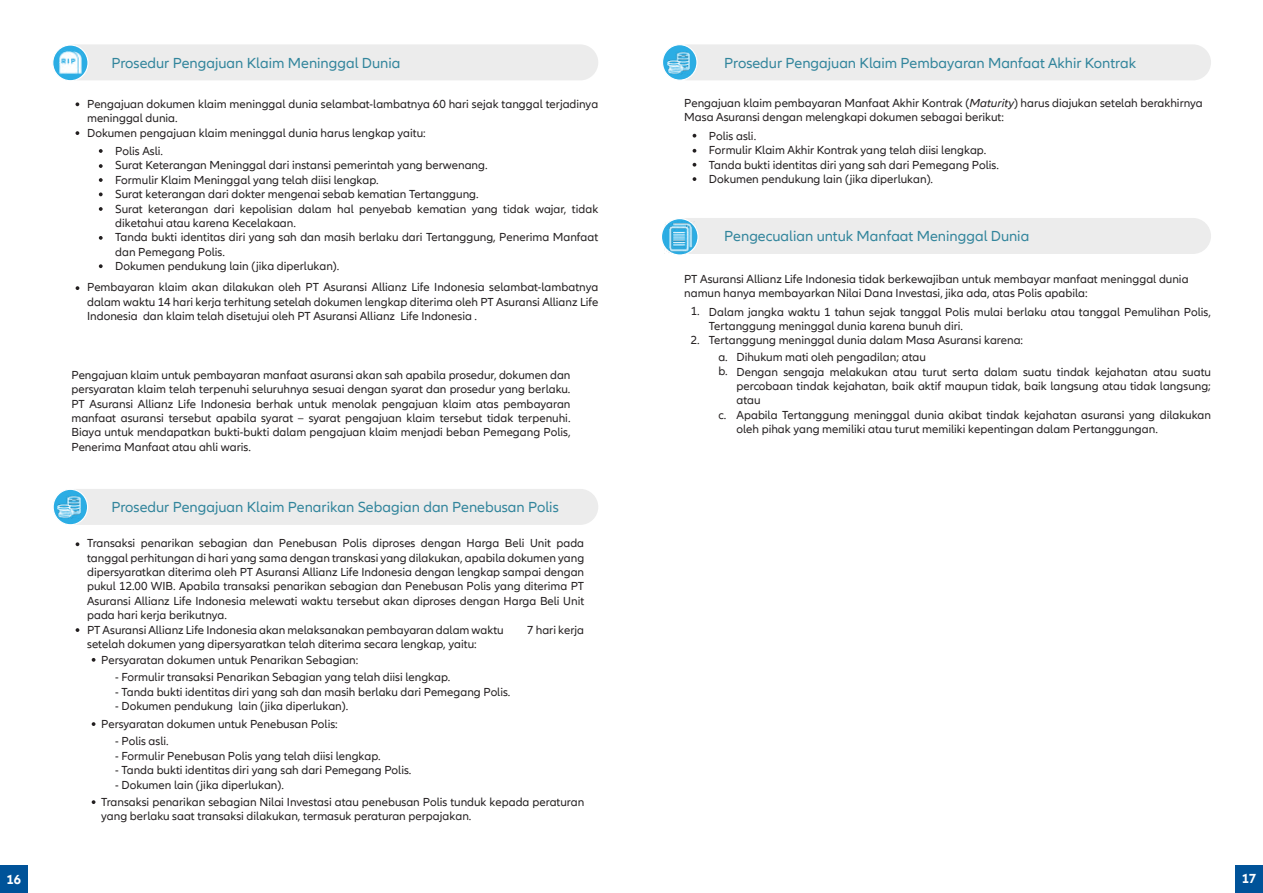
<style>
.page{position:relative;width:1263px;height:893px;background:#fff}
.page>*{position:absolute;margin:0;border:0;box-sizing:border-box;transform-origin:0 0}
.t1{font:15px "Allianz Neo";color:#32859c}
.t2{font:700 13.5px "Allianz Neo";color:#fff}
.t3{font:12px/14.4px "Allianz Neo";color:#231f20}
.s1{font-style:italic}
</style>
<div class="page">
<svg style="left:76px;top:542px;width:3px;height:4px"></svg>
<svg style="left:76px;top:628px;width:3px;height:4px"></svg>
<svg style="left:92px;top:658px;width:3px;height:4px"></svg>
<svg style="left:92px;top:722px;width:3px;height:4px"></svg>
<svg style="left:92px;top:800px;width:3px;height:4px"></svg>
<svg style="left:76px;top:286px;width:3px;height:4px"></svg>
<svg style="left:76px;top:131px;width:3px;height:4px"></svg>
<svg style="left:99px;top:149px;width:4px;height:4px"></svg>
<svg style="left:99px;top:164px;width:4px;height:4px"></svg>
<svg style="left:99px;top:178px;width:4px;height:4px"></svg>
<svg style="left:99px;top:192px;width:4px;height:4px"></svg>
<svg style="left:693px;top:134px;width:3px;height:4px"></svg>
<svg style="left:693px;top:149px;width:3px;height:4px"></svg>
<svg style="left:693px;top:163px;width:3px;height:4px"></svg>
<svg style="left:693px;top:177px;width:3px;height:4px"></svg>
<svg style="left:99px;top:207px;width:4px;height:4px"></svg>
<svg style="left:99px;top:236px;width:4px;height:4px"></svg>
<svg style="left:99px;top:264px;width:4px;height:4px"></svg>
<svg style="left:76px;top:102px;width:3px;height:4px"></svg>
<div style="left:0;top:865px;width:28px;height:28px;background:#005399"></div>
<div style="left:1235px;top:865px;width:28px;height:28px;background:#005399"></div>
<div style="left:57px;top:44px;width:541px;height:36px;background:#ececec;border-radius:18px"></div>
<div style="left:57px;top:489px;width:541px;height:36px;background:#ececec;border-radius:18px"></div>
<div style="left:669px;top:44px;width:542px;height:36px;background:#ececec;border-radius:18px"></div>
<div style="left:669px;top:218px;width:542px;height:36px;background:#ececec;border-radius:18px"></div>
<svg style="left:53px;top:45px;width:35px;height:36px"></svg>
<div style="left:52px;top:44px;width:37px;height:37px;border:1px solid #fff;border-radius:50%"></div>
<img style="left:59px;top:50px;width:24px;height:25px">
<svg style="left:53px;top:489px;width:35px;height:36px"></svg>
<div style="left:53px;top:489px;width:35px;height:36px;border:1px solid #fff;border-radius:50%"></div>
<img style="left:58px;top:496px;width:23px;height:23px">
<svg style="left:662px;top:45px;width:35px;height:35px"></svg>
<div style="left:662px;top:44px;width:35px;height:37px;border:1px solid #fff;border-radius:50%"></div>
<img style="left:667px;top:51px;width:23px;height:23px">
<svg style="left:661px;top:219px;width:37px;height:36px"></svg>
<div style="left:661px;top:218px;width:38px;height:38px;border:1px solid #fff;border-radius:50%"></div>
<img style="left:664px;top:222px;width:32px;height:32px">
<p class="t1" style="left:111px;top:54px;width:290px">Prosedur Pengajuan Klaim Meninggal Dunia</p>
<p class="t3" style="left:87px;top:97px;width:513px">Pengajuan dokumen klaim meninggal dunia selambat-lambatnya 60 hari sejak tanggal terjadinya meninggal dunia.<br>Dokumen pengajuan klaim meninggal dunia harus lengkap yaitu:</p>
<p class="t3" style="left:115px;top:144px;width:485px">Polis Asli.<br>Surat Keterangan Meninggal dari instansi pemerintah yang berwenang.<br>Formulir Klaim Meninggal yang telah diisi lengkap.<br>Surat keterangan dari dokter mengenai sebab kematian Tertanggung.<br>Surat keterangan dari kepolisian dalam hal penyebab kematian yang tidak wajar, tidak diketahui atau karena Kecelakaan.<br>Tanda bukti identitas diri yang sah dan masih berlaku dari Tertanggung, Penerima Manfaat dan Pemegang Polis.<br>Dokumen pendukung lain (jika diperlukan).</p>
<p class="t3" style="left:87px;top:280px;width:513px;text-align:justify">Pembayaran klaim akan dilakukan oleh PT Asuransi Allianz Life Indonesia selambat-lambatnya dalam waktu 14 hari kerja terhitung setelah dokumen lengkap diterima oleh PT Asuransi Allianz Life Indonesia dan klaim telah disetujui oleh PT Asuransi Allianz Life Indonesia .</p>
<p class="t3" style="left:71px;top:368px;width:501px;text-align:justify">Pengajuan klaim untuk pembayaran manfaat asuransi akan sah apabila prosedur, dokumen dan persyaratan klaim telah terpenuhi seluruhnya sesuai dengan syarat dan prosedur yang berlaku.<br>PT Asuransi Allianz Life Indonesia berhak untuk menolak pengajuan klaim atas pembayaran manfaat asuransi tersebut apabila syarat – syarat pengajuan klaim tersebut tidak terpenuhi.<br>Biaya untuk mendapatkan bukti-bukti dalam pengajuan klaim menjadi beban Pemegang Polis, Penerima Manfaat atau ahli waris.</p>
<p class="t1" style="left:111px;top:499px;width:449px">Prosedur Pengajuan Klaim Penarikan Sebagian dan Penebusan Polis</p>
<p class="t3" style="left:87px;top:536px;width:499px">Transaksi penarikan sebagian dan Penebusan Polis diproses dengan Harga Beli Unit pada tanggal perhitungan di hari yang sama dengan transkasi yang dilakukan, apabila dokumen yang dipersyaratkan diterima oleh PT Asuransi Allianz Life Indonesia dengan lengkap sampai dengan pukul 12.00 WIB. Apabila transaksi penarikan sebagian dan Penebusan Polis yang diterima PT Asuransi Allianz Life Indonesia melewati waktu tersebut akan diproses dengan Harga Beli Unit pada hari kerja berikutnya.<br>PT Asuransi Allianz Life Indonesia akan melaksanakan pembayaran dalam waktu</p>
<p class="t3" style="left:527px;top:623px;width:58px">7 hari kerja</p>
<p class="t3" style="left:87px;top:637px;width:391px">setelah dokumen yang dipersyaratkan telah diterima secara lengkap, yaitu:</p>
<p class="t3" style="left:101px;top:653px;width:259px">Persyaratan dokumen untuk Penarikan Sebagian:</p>
<p class="t3" style="left:115px;top:670px;width:337px">- Formulir transaksi Penarikan Sebagian yang telah diisi lengkap.</p>
<p class="t3" style="left:115px;top:685px;width:397px">- Tanda bukti identitas diri yang sah dan masih berlaku dari Pemegang Polis.</p>
<p class="t3" style="left:115px;top:699px;width:235px">- Dokumen pendukung lain (jika diperlukan).</p>
<p class="t3" style="left:115px;top:734px;width:55px">- Polis asli.</p>
<p class="t3" style="left:115px;top:749px;width:267px">- Formulir Penebusan Polis yang telah diisi lengkap.</p>
<p class="t3" style="left:115px;top:763px;width:298px">- Tanda bukti identitas diri yang sah dari Pemegang Polis.</p>
<p class="t3" style="left:115px;top:778px;width:170px">- Dokumen lain (jika diperlukan).</p>
<p class="t3" style="left:101px;top:717px;width:238px">Persyaratan dokumen untuk Penebusan Polis:</p>
<p class="t3" style="left:101px;top:795px;width:485px">Transaksi penarikan sebagian Nilai Investasi atau penebusan Polis tunduk kepada peraturan yang berlaku saat transaksi dilakukan, termasuk peraturan perpajakan.</p>
<p class="t1" style="left:724px;top:54px;width:413px">Prosedur Pengajuan Klaim Pembayaran Manfaat Akhir Kontrak</p>
<p class="t3" style="left:684px;top:96px;width:520px">Pengajuan klaim pembayaran Manfaat Akhir Kontrak (<span class="s1">Maturity</span>) harus diajukan setelah berakhirnya<br>Masa Asuransi dengan melengkapi dokumen sebagai berikut:</p>
<p class="t3" style="left:709px;top:129px;width:292px">Polis asli.<br>Formulir Klaim Akhir Kontrak yang telah diisi lengkap.<br>Tanda bukti identitas diri yang sah dari Pemegang Polis.<br>Dokumen pendukung lain (jika diperlukan).</p>
<p class="t1" style="left:724px;top:228px;width:307px">Pengecualian untuk Manfaat Meninggal Dunia</p>
<p class="t3" style="left:684px;top:272px;width:506px">PT Asuransi Allianz Life Indonesia tidak berkewajiban untuk membayar manfaat meninggal dunia namun hanya membayarkan Nilai Dana Investasi, jika ada, atas Polis apabila:</p>
<p class="t3" style="left:709px;top:305px;width:504px">Dalam jangka waktu 1 tahun sejak tanggal Polis mulai berlaku atau tanggal Pemulihan Polis,<br>Tertanggung meninggal dunia karena bunuh diri.<br>Tertanggung meninggal dunia dalam Masa Asuransi karena:</p>
<p class="t3" style="left:736px;top:350px;width:476px">Dihukum mati oleh pengadilan; atau<br>Dengan sengaja melakukan atau turut serta dalam suatu tindak kejahatan atau suatu percobaan tindak kejahatan, baik aktif maupun tidak, baik langsung atau tidak langsung; atau<br>Apabila Tertanggung meninggal dunia akibat tindak kejahatan asuransi yang dilakukan oleh pihak yang memiliki atau turut memiliki kepentingan dalam Pertanggungan.</p>
<p class="t3" style="left:691px;top:305px;width:10px">1.</p>
<p class="t3" style="left:691px;top:333px;width:10px">2.</p>
<p class="t3" style="left:718px;top:350px;width:11px">a. b.</p>
<p class="t3" style="left:718px;top:408px;width:9px">c.</p>
<p class="t2" style="left:7px;top:871px;width:16px">16</p>
<p class="t2" style="left:1242px;top:870px;width:16px">17</p>
</div>
